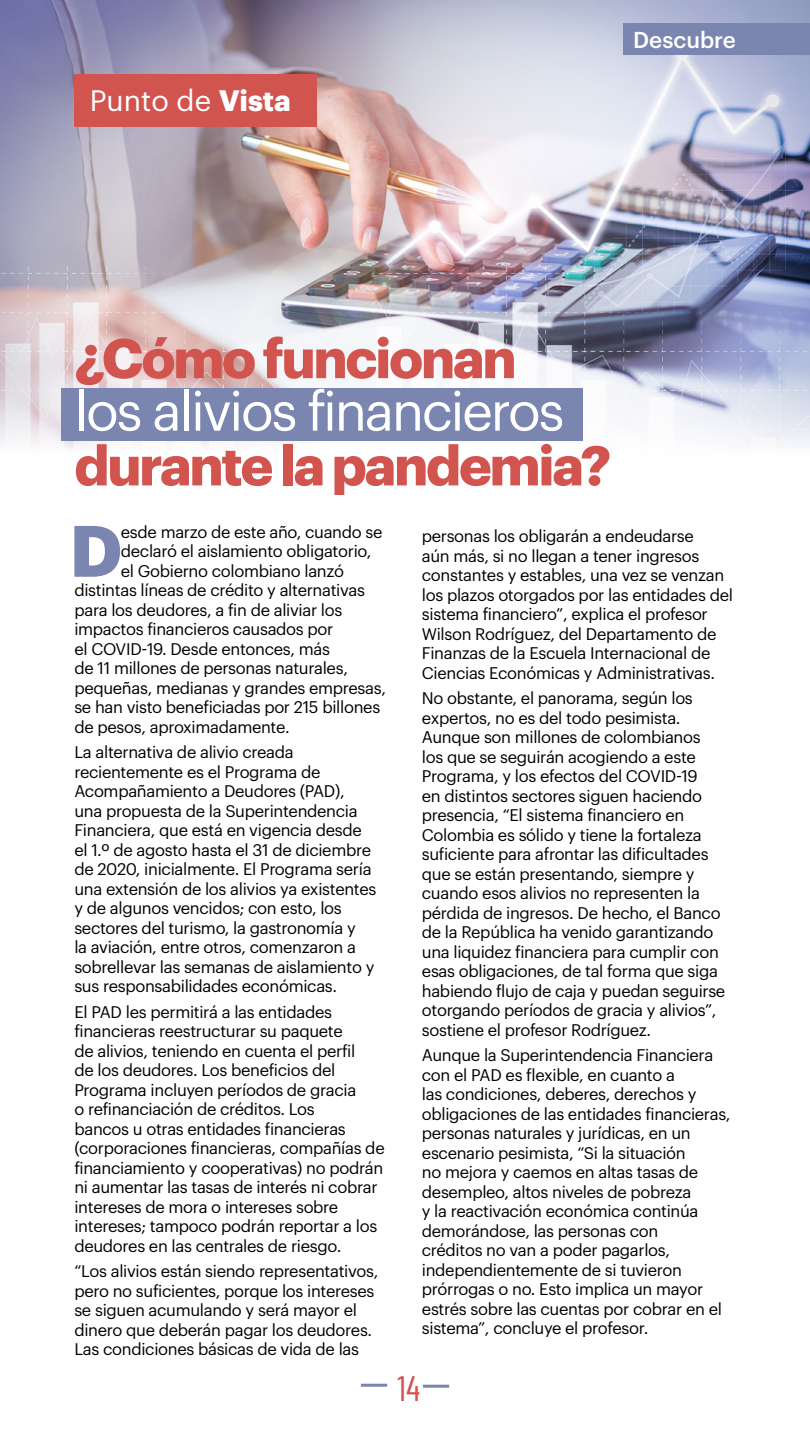
<style>
.page{position:relative;width:810px;height:1440px;background:#fff}
.page>*{position:absolute;margin:0;border:0;box-sizing:border-box;transform-origin:0 0}
.t1{font:700 71.03px "Graphik";color:#7a85b0}
.t2{font:700 54.75px "Graphik";letter-spacing:-.04em;color:#d1544f}
.t3{font:54px "Graphik";letter-spacing:-.04em;color:#fff}
.t4{font:35.25px "Barlow Condensed";color:#d1544f}
.t5{font:28.95px "Graphik";color:#fff}
.t6{font:500 22.5px "Graphik";color:#fff}
.t7{font:16.5px/19.5px "Graphik";letter-spacing:-.02em;color:#000}
.s1{font-weight:700}
</style>
<div class="page">
<img style="left:0;top:0;width:810px;height:449px">
<div style="left:74px;top:74px;width:243px;height:52px;background:#d1544f"></div>
<div style="left:62px;top:388px;width:521px;height:53px;background:#7a85b0"></div>
<div style="left:624px;top:24px;width:186px;height:31px;background:#7a85b0"></div>
<hr style="left:361px;top:1384px;width:26px;height:3px;background:#7a85b0">
<hr style="left:423px;top:1385px;width:26px;height:3px;background:#7a85b0">
<h3 class="t5" style="left:90px;top:79px;width:203px">Punto de <span class="s1">Vista</span></h3>
<h3 class="t6" style="left:633px;top:22px;width:104px">Descubre</h3>
<h2 class="t2" style="left:74px;top:316px;width:444px">¿Cómo funcionan</h2>
<h3 class="t3" style="left:74px;top:371px;width:491px">los alivios financieros</h3>
<h2 class="t2" style="left:74px;top:423px;width:538px">durante la pandemia?</h2>
<h1 class="t1" style="left:70px;top:496px;width:54px">D</h1>
<p class="t7" style="left:121px;top:521px;width:263px">esde marzo de este año, cuando se</p>
<p class="t7" style="left:422px;top:525px;width:313px">personas los obligarán a endeudarse<br>aún más, si no llegan a tener ingresos constantes y estables, una vez se venzan los plazos otorgados por las entidades del sistema financiero”, explica el profesor Wilson Rodríguez, del Departamento de Finanzas de la Escuela Internacional de Ciencias Económicas y Administrativas.</p>
<p class="t7" style="left:422px;top:687px;width:305px">No obstante, el panorama, según los expertos, no es del todo pesimista.<br>Aunque son millones de colombianos los que se seguirán acogiendo a este Programa, y los efectos del COVID-19<br>en distintos sectores siguen haciendo presencia, “El sistema financiero en Colombia es sólido y tiene la fortaleza suficiente para afrontar las dificultades que se están presentando, siempre y cuando esos alivios no representen la pérdida de ingresos. De hecho, el Banco de la República ha venido garantizando una liquidez financiera para cumplir con esas obligaciones, de tal forma que siga habiendo flujo de caja y puedan seguirse otorgando períodos de gracia y alivios”, sostiene el profesor Rodríguez.</p>
<p class="t7" style="left:422px;top:1044px;width:310px">Aunque la Superintendencia Financiera con el PAD es flexible, en cuanto a<br>las condiciones, deberes, derechos y obligaciones de las entidades financieras, personas naturales y jurídicas, en un escenario pesimista, “Si la situación<br>no mejora y caemos en altas tasas de desempleo, altos niveles de pobreza<br>y la reactivación económica continúa demorándose, las personas con<br>créditos no van a poder pagarlos, independientemente de si tuvieron prórrogas o no. Esto implica un mayor estrés sobre las cuentas por cobrar en el sistema”, concluye el profesor.</p>
<p class="t7" style="left:121px;top:540px;width:252px">declaró el aislamiento obligatorio,</p>
<p class="t7" style="left:121px;top:560px;width:225px">el Gobierno colombiano lanzó</p>
<p class="t7" style="left:74px;top:579px;width:292px">distintas líneas de crédito y alternativas</p>
<p class="t7" style="left:74px;top:599px;width:270px">para los deudores, a fin de aliviar los</p>
<p class="t7" style="left:74px;top:618px;width:261px">impactos financieros causados por</p>
<p class="t7" style="left:74px;top:638px;width:257px">el COVID-19. Desde entonces, más</p>
<p class="t7" style="left:74px;top:657px;width:275px">de 11 millones de personas naturales,</p>
<p class="t7" style="left:74px;top:677px;width:313px">pequeñas, medianas y grandes empresas,</p>
<p class="t7" style="left:74px;top:696px;width:307px">se han visto beneficiadas por 215 billones</p>
<p class="t7" style="left:74px;top:716px;width:217px">de pesos, aproximadamente.</p>
<p class="t7" style="left:74px;top:741px;width:304px">La alternativa de alivio creada recientemente es el Programa de Acompañamiento a Deudores (PAD), una propuesta de la Superintendencia Financiera, que está en vigencia desde el 1.º de agosto hasta el 31 de diciembre de 2020, inicialmente. El Programa sería una extensión de los alivios ya existentes y de algunos vencidos; con esto, los sectores del turismo, la gastronomía y<br>la aviación, entre otros, comenzaron a sobrellevar las semanas de aislamiento y sus responsabilidades económicas.</p>
<p class="t7" style="left:74px;top:1001px;width:312px">El PAD les permitirá a las entidades financieras reestructurar su paquete<br>de alivios, teniendo en cuenta el perfil<br>de los deudores. Los beneficios del Programa incluyen períodos de gracia<br>o refinanciación de créditos. Los<br>bancos u otras entidades financieras (corporaciones financieras, compañías de financiamiento y cooperativas) no podrán ni aumentar las tasas de interés ni cobrar intereses de mora o intereses sobre intereses; tampoco podrán reportar a los deudores en las centrales de riesgo.</p>
<p class="t7" style="left:74px;top:1260px;width:305px">“Los alivios están siendo representativos, pero no suficientes, porque los intereses se siguen acumulando y será mayor el dinero que deberán pagar los deudores.<br>Las condiciones básicas de vida de las</p>
<h3 class="t4" style="left:397px;top:1367px;width:24px">14</h3>
</div>
